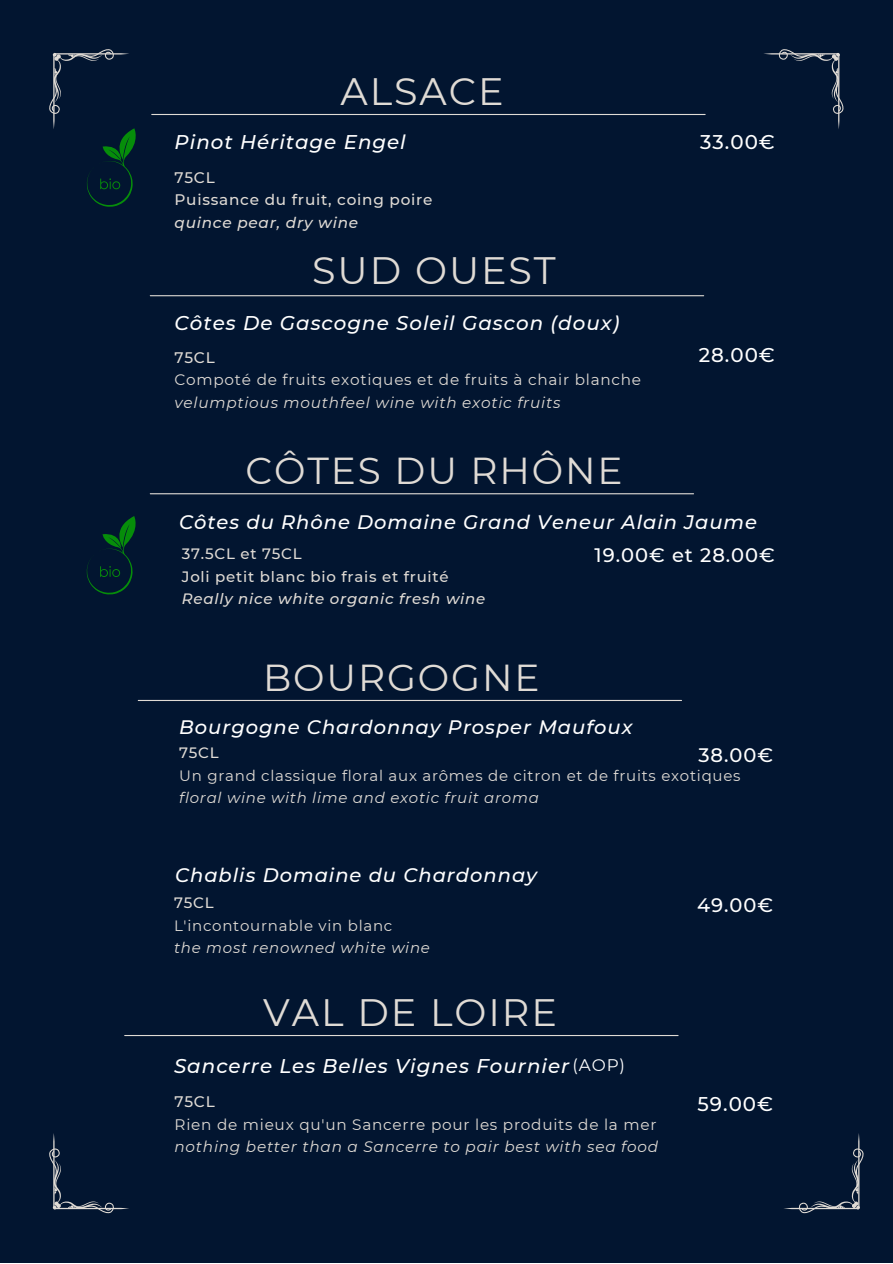
<style>
.page{position:relative;width:893px;height:1264px;background:#fff}
.page>*{position:absolute;margin:0;border:0;box-sizing:border-box;transform-origin:0 0}
.t1{font:38.1px "Montserrat";letter-spacing:.05em;color:#e0dbd5}
.t2{font:37.5px "Montserrat";letter-spacing:.05em;color:#e0dbd5}
.t3{font:italic 500 19.8px "Montserrat";letter-spacing:.05em;color:#fff}
.t4{font:500 19.8px "Montserrat";letter-spacing:.05em;color:#fff}
.t5{font:italic 500 19.5px "Montserrat";letter-spacing:.05em;color:#fff}
.t6{font:500 19.5px "Montserrat";letter-spacing:.05em;color:#fff}
.t7{font:16.8px "Montserrat";color:#fff}
.t8{font:15.3px "Montserrat";letter-spacing:.05em;color:#e0dbd5}
.t9{font:italic 15.3px "Montserrat";letter-spacing:.05em;color:#e0dbd5}
.t10{font:500 15.3px/22.5px "Montserrat";letter-spacing:.05em;color:#e0dbd5}
.t11{font:italic 500 15.3px "Montserrat";letter-spacing:.05em;color:#e0dbd5}
.t12{font:15px "Montserrat";letter-spacing:.05em;color:#e0dbd5}
.t13{font:italic 15px "Montserrat";letter-spacing:.05em;color:#e0dbd5}
.t14{font:500 15px/22.5px "Montserrat";letter-spacing:.05em;color:#e0dbd5}
.t15{font:italic 500 15px "Montserrat";letter-spacing:.05em;color:#e0dbd5}
</style>
<div class="page">
<div style="left:0;top:0;width:892px;height:1262px;background:#021530"></div>
<svg style="left:764px;top:49px;width:79px;height:80px"></svg>
<svg style="left:49px;top:1133px;width:80px;height:80px"></svg>
<svg style="left:784px;top:1133px;width:79px;height:80px"></svg>
<hr style="left:152px;top:114px;width:553px;height:1px;background:#e0dbd5">
<hr style="left:150px;top:295px;width:553px;height:1px;background:#e0dbd5">
<hr style="left:150px;top:493px;width:543px;height:1px;background:#e0dbd5">
<hr style="left:138px;top:700px;width:543px;height:1px;background:#e0dbd5">
<svg style="left:49px;top:49px;width:87px;height:158px"></svg>
<hr style="left:125px;top:1034px;width:553px;height:2px;background:#e0dbd5">
<svg style="left:87px;top:516px;width:49px;height:78px"></svg>
<h1 class="t1" style="left:340px;top:68px;width:165px">ALSACE</h1>
<p class="t3" style="left:174px;top:130px;width:233px">Pinot Héritage Engel</p>
<p class="t4" style="left:700px;top:130px;width:76px">33.00€</p>
<p class="t10" style="left:174px;top:166px;width:259px">75CL<br>Puissance du fruit, coing poire</p>
<p class="t11" style="left:174px;top:213px;width:185px">quince pear, dry wine</p>
<h1 class="t1" style="left:312px;top:247px;width:245px">SUD OUEST</h1>
<p class="t3" style="left:174px;top:310px;width:446px">Côtes De Gascogne Soleil Gascon (doux)</p>
<p class="t10" style="left:174px;top:346px;width:42px">75CL</p>
<p class="t8" style="left:174px;top:370px;width:468px">Compoté de fruits exotiques et de fruits à chair blanche</p>
<p class="t9" style="left:174px;top:393px;width:387px">velumptious mouthfeel wine with exotic fruits</p>
<p class="t4" style="left:698px;top:343px;width:78px">28.00€</p>
<h2 class="t2" style="left:245px;top:448px;width:379px">CÔTES DU RHÔNE</h2>
<p class="t5" style="left:179px;top:509px;width:579px">Côtes du Rhône Domaine Grand Veneur Alain Jaume</p>
<p class="t14" style="left:182px;top:542px;width:268px">37.5CL et 75CL<br>Joli petit blanc bio frais et fruité</p>
<p class="t15" style="left:182px;top:589px;width:305px">Really nice white organic fresh wine</p>
<p class="t6" style="left:594px;top:543px;width:182px">19.00€ et 28.00€</p>
<h2 class="t2" style="left:263px;top:654px;width:278px">BOURGOGNE</h2>
<p class="t5" style="left:179px;top:715px;width:455px">Bourgogne Chardonnay Prosper Maufoux</p>
<p class="t14" style="left:179px;top:741px;width:41px">75CL</p>
<p class="t12" style="left:179px;top:766px;width:563px">Un grand classique floral aux arômes de citron et de fruits exotiques</p>
<p class="t13" style="left:179px;top:788px;width:361px">floral wine with lime and exotic fruit aroma</p>
<p class="t6" style="left:698px;top:743px;width:76px">38.00€</p>
<p class="t5" style="left:175px;top:862px;width:363px">Chablis Domaine du Chardonnay</p>
<p class="t14" style="left:174px;top:891px;width:41px">75CL</p>
<p class="t12" style="left:174px;top:916px;width:220px">L'incontournable vin blanc</p>
<p class="t13" style="left:174px;top:938px;width:257px">the most renowned white wine</p>
<h1 class="t1" style="left:263px;top:988px;width:295px">VAL DE LOIRE</h1>
<p class="t3" style="left:174px;top:1053px;width:397px">Sancerre Les Belles Vignes Fournier</p>
<p class="t10" style="left:174px;top:1090px;width:42px">75CL</p>
<p class="t8" style="left:174px;top:1114px;width:483px">Rien de mieux qu'un Sancerre pour les produits de la mer</p>
<p class="t9" style="left:174px;top:1137px;width:485px">nothing better than a Sancerre to pair best with sea food</p>
<p class="t7" style="left:572px;top:1055px;width:54px">(AOP)</p>
<p class="t6" style="left:697px;top:893px;width:78px">49.00€</p>
<p class="t4" style="left:697px;top:1092px;width:77px">59.00€</p>
</div>
